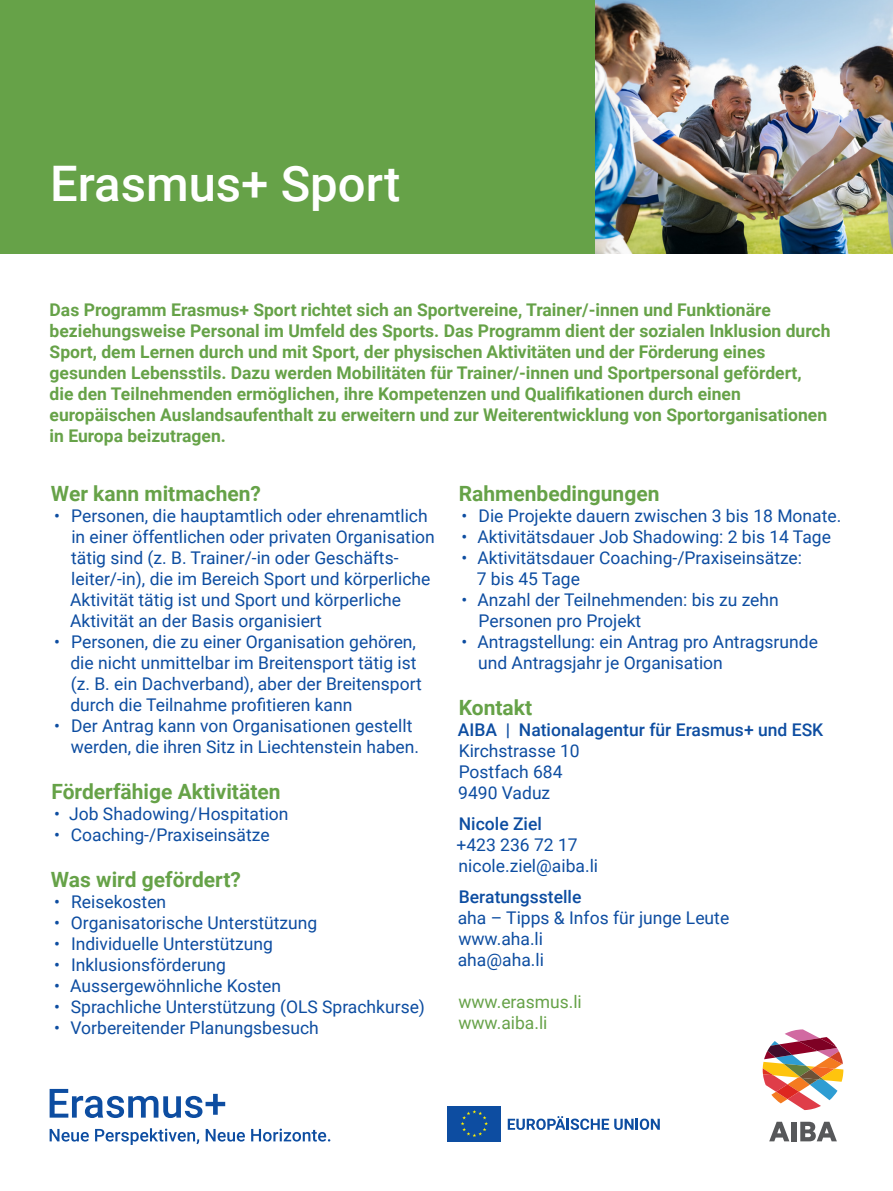
<style>
.page{position:relative;width:893px;height:1191px;background:#fff}
.page>*{position:absolute;margin:0;border:0;box-sizing:border-box;transform-origin:0 0}
.Maintitel{font:500 49px "Roboto";color:#fff}
.Titel{font:700 21px "Roboto";color:#66a248}
.GT{font:17.5px/21px "Roboto";color:#0d4da1}
.GT-2{font:700 17.5px/21px "Roboto";color:#66a248}
.GT-3{font:500 17.5px "Roboto";color:#0d4da1}
.GT-4{font:17.5px "Roboto";color:#66a248}
</style>
<div class="page">
<div style="left:0;top:0;width:595px;height:253px;background:#66a248"></div>
<img style="left:595px;top:0;width:298px;height:253px">
<svg style="left:769px;top:1121px;width:20px;height:20px"></svg>
<div style="left:791px;top:1121px;width:5px;height:20px;background:#57585a"></div>
<svg style="left:800px;top:1121px;width:37px;height:20px"></svg>
<svg style="left:763px;top:1029px;width:80px;height:81px"></svg>
<svg style="left:50px;top:1089px;width:175px;height:29px"></svg>
<svg style="left:50px;top:1129px;width:39px;height:12px"></svg>
<svg style="left:95px;top:1128px;width:104px;height:17px"></svg>
<svg style="left:206px;top:1129px;width:39px;height:12px"></svg>
<svg style="left:251px;top:1128px;width:79px;height:13px"></svg>
<div style="left:448px;top:1106px;width:53px;height:35px;background:#0d4da1"></div>
<svg style="left:461px;top:1110px;width:27px;height:27px"></svg>
<svg style="left:508px;top:1116px;width:152px;height:14px"></svg>
<p class="Maintitel" style="left:50px;top:150px;width:352px">Erasmus+ Sport</p>
<p class="GT-2" style="left:50px;top:299px;width:782px">Das Programm Erasmus+ Sport richtet sich an Sportvereine, Trainer/-innen und Funktionäre beziehungsweise Personal im Umfeld des Sports. Das Programm dient der sozialen Inklusion durch Sport, dem Lernen durch und mit Sport, der physischen Aktivitäten und der Förderung eines gesunden Lebensstils. Dazu werden Mobilitäten für Trainer/-innen und Sportpersonal gefördert,<br>die den Teilnehmenden ermöglichen, ihre Kompetenzen und Qualifikationen durch einen europäischen Auslandsaufenthalt zu erweitern und zur Weiterentwicklung von Sportorganisationen in Europa beizutragen.</p>
<p class="Titel" style="left:51px;top:478px;width:212px">Wer kann mitmachen?</p>
<p class="GT" style="left:70px;top:504px;width:366px;text-indent:-16px">• Personen, die hauptamtlich oder ehrenamtlich in einer öffentlichen oder privaten Organisation tätig sind (z. B. Trainer/-in oder Geschäfts&shy;leiter/-in), die im Bereich Sport und körperliche Aktivität tätig ist und Sport und körperliche Aktivität an der Basis organisiert</p>
<p class="GT" style="left:70px;top:630px;width:353px;text-indent:-16px">• Personen, die zu einer Organisation gehören, die nicht unmittelbar im Breitensport tätig ist (z. B. ein Dachverband), aber der Breitensport durch die Teilnahme profitieren kann</p>
<p class="GT" style="left:71px;top:714px;width:350px;text-indent:-17px">• Der Antrag kann von Organisationen gestellt werden, die ihren Sitz in Liechtenstein haben.</p>
<p class="Titel" style="left:51px;top:777px;width:231px">Förderfähige Aktivitäten</p>
<p class="GT" style="left:54px;top:802px;width:236px">• Job Shadowing/Hospitation</p>
<p class="GT" style="left:54px;top:823px;width:217px">• Coaching-/Praxiseinsätze</p>
<p class="Titel" style="left:51px;top:865px;width:191px">Was wird gefördert?</p>
<p class="GT" style="left:54px;top:891px;width:114px">• Reisekosten</p>
<p class="GT" style="left:54px;top:912px;width:265px">• Organisatorische Unterstützung</p>
<p class="GT" style="left:54px;top:933px;width:220px">• Individuelle Unterstützung</p>
<p class="GT" style="left:54px;top:954px;width:173px">• Inklusionsförderung</p>
<p class="GT" style="left:54px;top:975px;width:228px">• Aussergewöhnliche Kosten</p>
<p class="GT" style="left:54px;top:996px;width:372px">• Sprachliche Unterstützung (OLS Sprachkurse)</p>
<p class="GT" style="left:54px;top:1017px;width:266px">• Vorbereitender Planungsbesuch</p>
<p class="Titel" style="left:459px;top:478px;width:202px">Rahmenbedingungen</p>
<p class="GT" style="left:462px;top:504px;width:381px">• Die Projekte dauern zwischen 3 bis 18 Monate.</p>
<p class="GT" style="left:462px;top:525px;width:371px">• Aktivitätsdauer Job Shadowing: 2 bis 14 Tage</p>
<p class="GT" style="left:477px;top:546px;width:327px;text-indent:-15px">• Aktivitätsdauer Coaching-/Praxiseinsätze:<br>7 bis 45 Tage</p>
<p class="GT" style="left:479px;top:588px;width:302px;text-indent:-17px">• Anzahl der Teilnehmenden: bis zu zehn<br>Personen pro Projekt</p>
<p class="GT" style="left:478px;top:630px;width:341px;text-indent:-16px">• Antragstellung: ein Antrag pro Antragsrunde und Antragsjahr je Organisation</p>
<p class="Titel" style="left:459px;top:693px;width:75px">Kontakt</p>
<p class="GT-3" style="left:458px;top:717px;width:367px">AIBA | Nationalagentur für Erasmus+ und ESK</p>
<p class="GT" style="left:459px;top:739px;width:122px">Kirchstrasse 10</p>
<p class="GT" style="left:458px;top:760px;width:106px">Postfach 684<br>9490 Vaduz</p>
<p class="GT-3" style="left:459px;top:811px;width:85px">Nicole Ziel</p>
<p class="GT" style="left:456px;top:833px;width:123px">+423 236 72 17</p>
<p class="GT" style="left:459px;top:854px;width:141px">nicole.ziel@aiba.li</p>
<p class="GT-3" style="left:459px;top:884px;width:124px">Beratungsstelle</p>
<p class="GT" style="left:458px;top:906px;width:273px">aha – Tipps &amp; Infos für junge Leute</p>
<p class="GT" style="left:458px;top:927px;width:86px">www.aha.li</p>
<p class="GT" style="left:458px;top:948px;width:88px">aha@aha.li</p>
<p class="GT-4" style="left:458px;top:989px;width:125px">www.erasmus.li</p>
<p class="GT-4" style="left:458px;top:1010px;width:91px">www.aiba.li</p>
</div>
